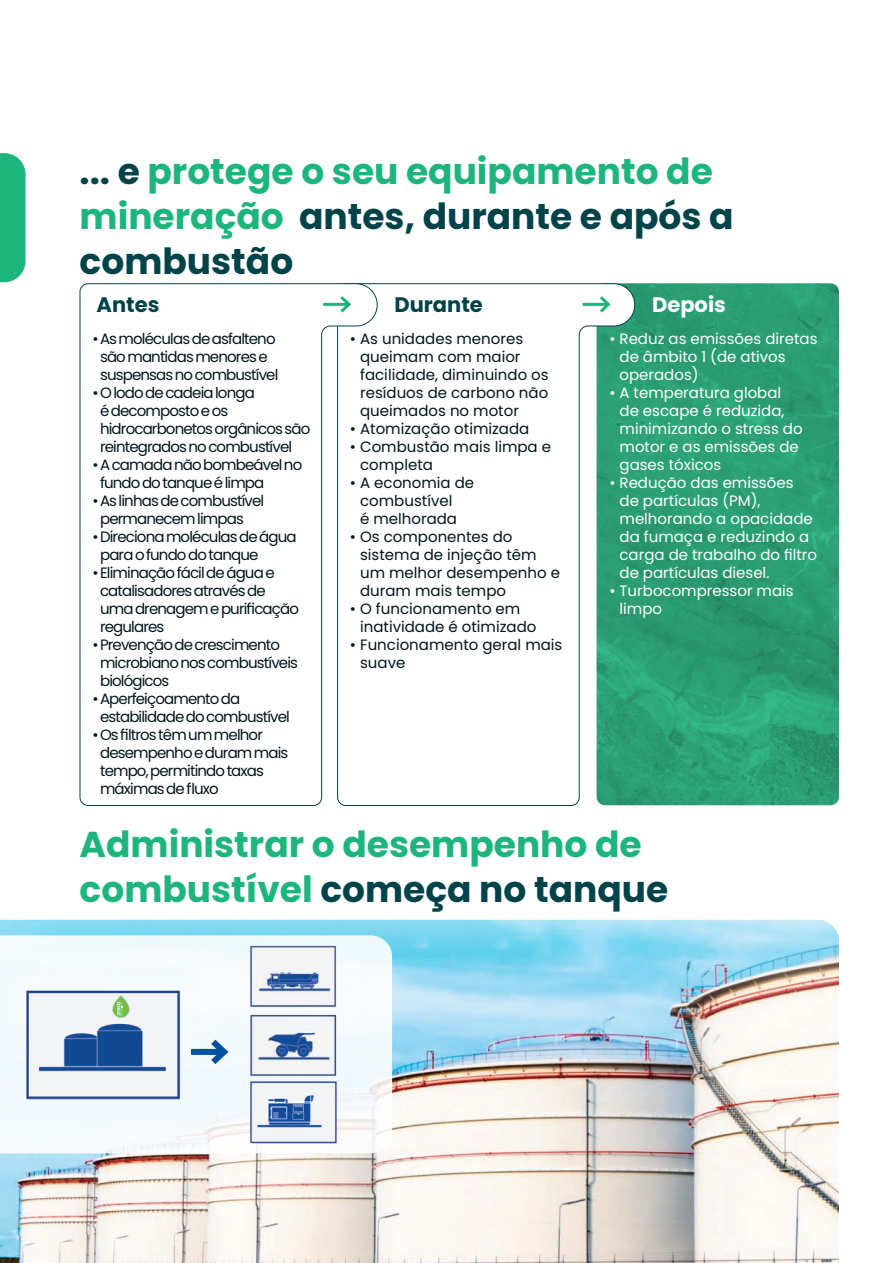
<style>
.page{position:relative;width:893px;height:1263px;background:#fff}
.page>*{position:absolute;margin:0;border:0;box-sizing:border-box;transform-origin:0 0}
.t1{font:700 36px/45px "Poppins";color:#1eb57d}
.t2{font:700 21px "Poppins";color:#004348}
.t3{font:700 21px "Poppins";color:#fff}
.t4{font:15px/18px "Poppins";letter-spacing:-.055em;color:#00161c}
.t5{font:15px/18px "Poppins";color:#00161c}
.t6{font:15px/18px "Poppins";color:#fff}
.s1{color:#004348}
</style>
<div class="page">
<svg style="left:0;top:153px;width:26px;height:129px"></svg>
<img style="left:0;top:1097px;width:839px;height:166px">
<img style="left:0;top:920px;width:839px;height:177px">
<svg style="left:0;top:935px;width:392px;height:218px;fill:#f4fbfd"></svg>
<svg style="left:210px;top:1033px;width:22px;height:37px"></svg>
<img style="left:0;top:983px;width:210px;height:123px">
<img style="left:227px;top:1078px;width:123px;height:69px">
<img style="left:232px;top:942px;width:122px;height:136px">
<svg style="left:112px;top:995px;width:18px;height:23px"></svg>
<svg style="left:597px;top:283px;width:242px;height:522px;fill:#2c9e73"></svg>
<svg style="left:378px;top:283px;width:257px;height:523px"></svg>
<svg style="left:79px;top:283px;width:299px;height:523px"></svg>
<hr style="left:583px;top:303px;width:25px;height:3px;background:#1eb57d">
<svg style="left:597px;top:293px;width:16px;height:23px"></svg>
<hr style="left:323px;top:303px;width:26px;height:3px;background:#1eb57d">
<svg style="left:337px;top:293px;width:16px;height:23px"></svg>
<h1 class="t1" style="left:80px;top:149px;width:656px"><span class="s1">... e</span> protege o seu equipamento de mineração <span class="s1">antes, durante e após a combustão</span></h1>
<h2 class="t2" style="left:97px;top:293px;width:64px">Antes</h2>
<h2 class="t2" style="left:395px;top:293px;width:90px">Durante</h2>
<h2 class="t3" style="left:652px;top:293px;width:75px">Depois</h2>
<p class="t4" style="left:92px;top:330px;width:188px;text-align:center">• As moléculas de asfalteno são mantidas menores e suspensas no combustível</p>
<p class="t4" style="left:100px;top:384px;width:212px;text-indent:-8px">• O lodo de cadeia longa<br>é decomposto e os hidrocarbonetos orgânicos são reintegrados no combustível</p>
<p class="t4" style="left:100px;top:456px;width:204px;text-indent:-8px">• A camada não bombeável no fundo do tanque é limpa</p>
<p class="t4" style="left:100px;top:492px;width:166px;text-indent:-8px">• As linhas de combustível permanecem limpas</p>
<p class="t4" style="left:100px;top:528px;width:198px;text-indent:-8px">• Direciona moléculas de água para o fundo do tanque</p>
<p class="t4" style="left:100px;top:564px;width:200px;text-indent:-8px">• Eliminação fácil de água e catalisadores através de uma drenagem e purificação regulares</p>
<p class="t4" style="left:100px;top:636px;width:199px;text-indent:-8px">• Prevenção de crescimento microbiano nos combustíveis biológicos</p>
<p class="t4" style="left:100px;top:690px;width:191px;text-indent:-8px">• Aperfeiçoamento da estabilidade do combustível</p>
<p class="t4" style="left:100px;top:726px;width:190px;text-indent:-8px">• Os filtros têm um melhor desempenho e duram mais tempo, permitindo taxas máximas de fluxo</p>
<p class="t5" style="left:360px;top:330px;width:190px;text-indent:-10px">• As unidades menores queimam com maior facilidade, diminuindo os resíduos de carbono não queimados no motor</p>
<p class="t5" style="left:350px;top:420px;width:181px">• Atomização otimizada</p>
<p class="t5" style="left:360px;top:438px;width:192px;text-indent:-10px">• Combustão mais limpa e completa</p>
<p class="t5" style="left:360px;top:474px;width:116px;text-indent:-10px">• A economia de combustível<br>é melhorada</p>
<p class="t5" style="left:360px;top:528px;width:201px;text-indent:-10px">• Os componentes do sistema de injeção têm um melhor desempenho e duram mais tempo</p>
<p class="t5" style="left:360px;top:600px;width:178px;text-indent:-10px">• O funcionamento em inatividade é otimizado</p>
<p class="t5" style="left:360px;top:636px;width:204px;text-indent:-10px">• Funcionamento geral mais suave</p>
<p class="t6" style="left:619px;top:330px;width:199px;text-indent:-10px">• Reduz as emissões diretas de âmbito 1 (de ativos operados)</p>
<p class="t6" style="left:619px;top:384px;width:185px;text-indent:-10px">• A temperatura global de escape é reduzida, minimizando o stress do motor e as emissões de gases tóxicos</p>
<p class="t6" style="left:619px;top:474px;width:199px;text-indent:-10px">• Redução das emissões<br>de partículas (PM), melhorando a opacidade da fumaça e reduzindo a carga de trabalho do filtro de partículas diesel.</p>
<p class="t6" style="left:619px;top:582px;width:176px;text-indent:-10px">• Turbocompressor mais limpo</p>
<h1 class="t1" style="left:80px;top:822px;width:590px">Administrar o desempenho de combustível <span class="s1">começa no tanque</span></h1>
</div>
